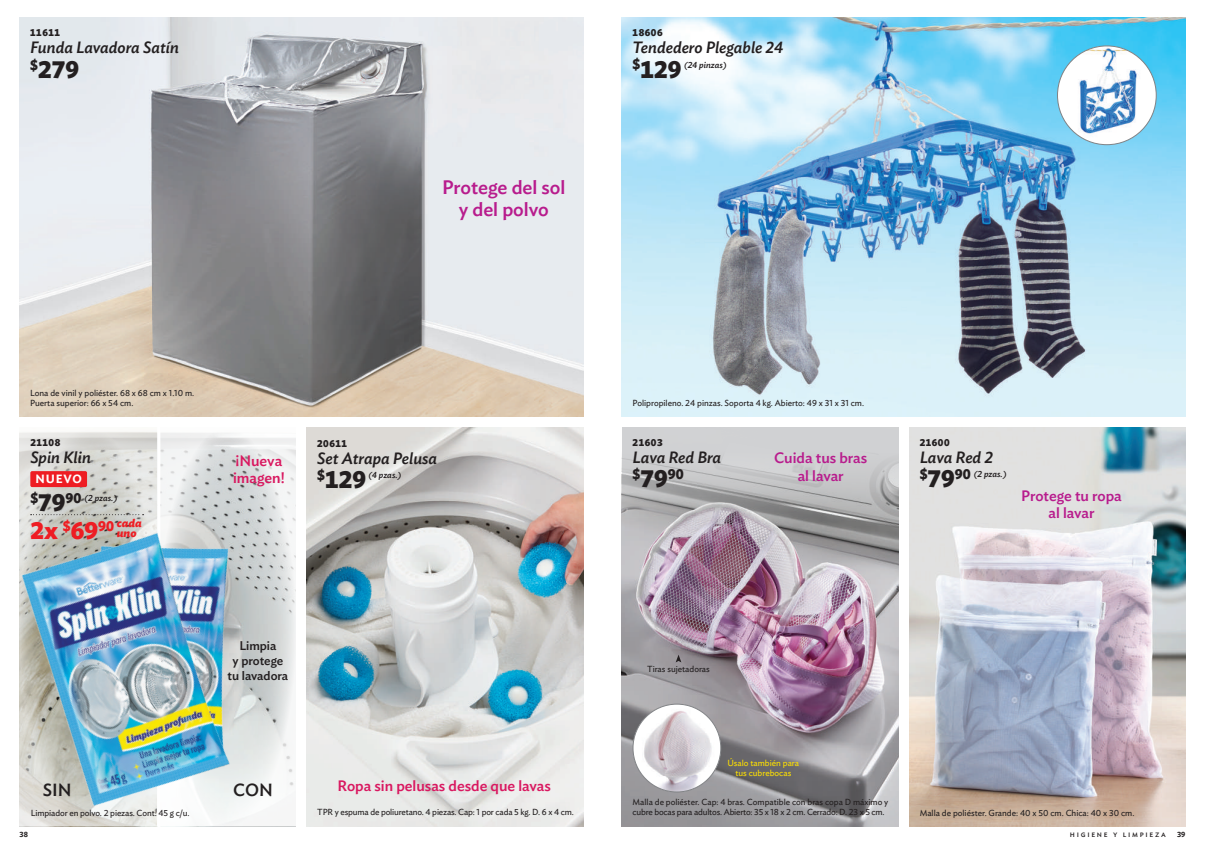
<style>
.page{position:relative;width:1205px;height:851px;background:#fff}
.page>*{position:absolute;margin:0;border:0;box-sizing:border-box;transform-origin:0 0}
.t1{font:700 24.38px "Ideal Sans";color:#231f20}
.t2{font:700 24.38px "Ideal Sans";color:#ee1d23}
.t3{font:500 19.38px/21.9px "Ideal Sans";color:#b81c8d;text-align:center}
.t4{font:500 17.5px "Ideal Sans";color:#231f20}
.t5{font:italic 500 16.25px "Ideal Sans";color:#231f20}
.t6{font:500 15px/17.5px "Ideal Sans";color:#d91860}
.t7{font:500 15px/17.5px "Ideal Sans";color:#b81c8d;text-align:center}
.t8{font:700 14.25px "Ideal Sans";color:#231f20}
.t9{font:500 12.5px/15px "Ideal Sans";color:#231f20;text-align:center}
.t10{font:600 11.88px "Ideal Sans";letter-spacing:.075em;color:#fff}
.t11{font:italic 700 11.25px "Ideal Sans";color:#ee1d23}
.t12{font:700 10px "Ideal Sans";letter-spacing:.05em;color:#231f20}
.t13{font:8.75px/10px "Ideal Sans";color:#231f20}
.t14{font:italic 500 8.75px "Ideal Sans";letter-spacing:.005em;color:#231f20}
.t15{font:8.75px/10px "Ideal Sans";color:#fcdf01;text-align:center}
.t16{font:8.75px "Ideal Sans";letter-spacing:.2em;color:#231f20}
.t17{font:600 7.5px "Ideal Sans";color:#231f20}
.s1{font-weight:700;font-style:normal;font-size:14.25px}
.s2{font-weight:700;font-style:normal;font-size:24.38px}
.s3{font-size:24.38px}
</style>
<div class="page">
<img style="left:622px;top:18px;width:563px;height:398px">
<img style="left:20px;top:18px;width:563px;height:398px">
<svg style="left:160px;top:433px;width:136px;height:353px"></svg>
<svg style="left:20px;top:432px;width:138px;height:394px;fill:#dbdbd7"></svg>
<div style="left:30px;top:471px;width:57px;height:16px;background:#ee1d23;border-radius:2px"></div>
<img style="left:306px;top:427px;width:277px;height:399px">
<div style="left:1057px;top:46px;width:99px;height:99px;background:#fff;border-radius:50%"></div>
<img style="left:1073px;top:46px;width:67px;height:94px">
<img style="left:909px;top:427px;width:276px;height:398px">
<img style="left:622px;top:427px;width:276px;height:398px">
<img style="left:633px;top:704px;width:88px;height:87px;border-radius:44px">
<svg style="left:676px;top:654px;width:5px;height:8px"></svg>
<img style="left:21px;top:499px;width:266px;height:328px">
<img style="left:20px;top:531px;width:212px;height:276px">
<p class="t12" style="left:30px;top:25px;width:31px">11611</p>
<h3 class="t5" style="left:30px;top:35px;width:150px">Funda Lavadora Satín</h3>
<h1 class="t1" style="left:30px;top:50px;width:50px"><sup>$</sup>279</h1>
<h2 class="t3" style="left:442px;top:175px;width:125px">Protege del sol y del polvo</h2>
<p class="t12" style="left:632px;top:25px;width:31px">18606</p>
<h3 class="t5" style="left:632px;top:35px;width:152px">Tendedero Plegable 24</h3>
<h1 class="t1" style="left:632px;top:49px;width:50px"><sup>$</sup>129</h1>
<p class="t14" style="left:684px;top:58px;width:44px">(24 pinzas)</p>
<p class="t13" style="left:30px;top:387px;width:166px">Lona de vinil y poliéster. 68 x 68 cm x 1.10 m.<br>Puerta superior: 66 x 54 cm.</p>
<p class="t12" style="left:30px;top:434px;width:31px">21108</p>
<h3 class="t5" style="left:30px;top:444px;width:62px">Spin Klin</h3>
<h3 class="t10" style="left:35px;top:469px;width:48px">NUEVO</h3>
<p class="t14" style="left:30px;top:491px;width:88px"><span class="s1">$</span><span class="s2">79</span><span class="s1">90</span> (2 pzas.)</p>
<h1 class="t2" style="left:30px;top:511px;width:113px">2x <sup>$</sup>69<sup>90</sup> <sup>cada</sup></h1>
<p class="t11" style="left:117px;top:524px;width:21px">uno</p>
<h3 class="t6" style="left:233px;top:450px;width:53px">¡Nueva imagen!</h3>
<p class="t12" style="left:317px;top:435px;width:32px">20611</p>
<h3 class="t5" style="left:317px;top:445px;width:122px">Set Atrapa Pelusa</h3>
<h1 class="t1" style="left:317px;top:460px;width:50px"><sup>$</sup>129</h1>
<p class="t14" style="left:369px;top:468px;width:34px">(4 pzas.)</p>
<h3 class="t9" style="left:228px;top:637px;width:62px">Limpia<br>y protege tu lavadora</h3>
<h3 class="t4" style="left:43px;top:776px;width:30px">SIN</h3>
<h3 class="t4" style="left:233px;top:776px;width:41px">CON</h3>
<p class="t13" style="left:31px;top:806px;width:160px">Limpiador en polvo. 2 piezas. Cont: 45 g c/u.</p>
<h3 class="t6" style="left:337px;top:775px;width:215px">Ropa sin pelusas desde que lavas</h3>
<p class="t13" style="left:317px;top:806px;width:258px">TPR y espuma de poliuretano. 4 piezas. Cap: 1 por cada 5 kg. D. 6 x 4 cm.</p>
<p class="t13" style="left:632px;top:397px;width:233px">Polipropileno. 24 pinzas. Soporta 4 kg. Abierto: 49 x 31 x 31 cm.</p>
<p class="t12" style="left:632px;top:434px;width:31px">21603</p>
<h3 class="t5" style="left:632px;top:444px;width:90px">Lava Red Bra</h3>
<h3 class="t8" style="left:632px;top:462px;width:53px">$<span class="s3">79</span>90</h3>
<h3 class="t7" style="left:774px;top:448px;width:95px">Cuida tus bras al lavar</h3>
<p class="t12" style="left:919px;top:434px;width:31px">21600</p>
<h3 class="t5" style="left:919px;top:444px;width:75px">Lava Red 2</h3>
<p class="t14" style="left:919px;top:467px;width:88px"><span class="s1">$</span><span class="s2">79</span><span class="s1">90</span> (2 pzas.)</p>
<h3 class="t7" style="left:1021px;top:485px;width:102px">Protege tu ropa al lavar</h3>
<p class="t13" style="left:647px;top:663px;width:64px">Tiras sujetadoras</p>
<p class="t15" style="left:727px;top:757px;width:73px">Úsalo también para tus cubrebocas</p>
<p class="t13" style="left:632px;top:796px;width:257px">Malla de poliéster. Cap: 4 bras. Compatible con bras copa D máximo y cubre bocas para adultos. Abierto: 35 x 18 x 2 cm. Cerrado: D. 23 x 5 cm.</p>
<p class="t13" style="left:919px;top:807px;width:216px">Malla de poliéster. Grande: 40 x 50 cm. Chica: 40 x 30 cm.</p>
<p class="t17" style="left:19px;top:828px;width:10px">38</p>
<p class="t16" style="left:1070px;top:827px;width:98px">higiene y limpieza</p>
<p class="t17" style="left:1177px;top:828px;width:10px">39</p>
</div>
